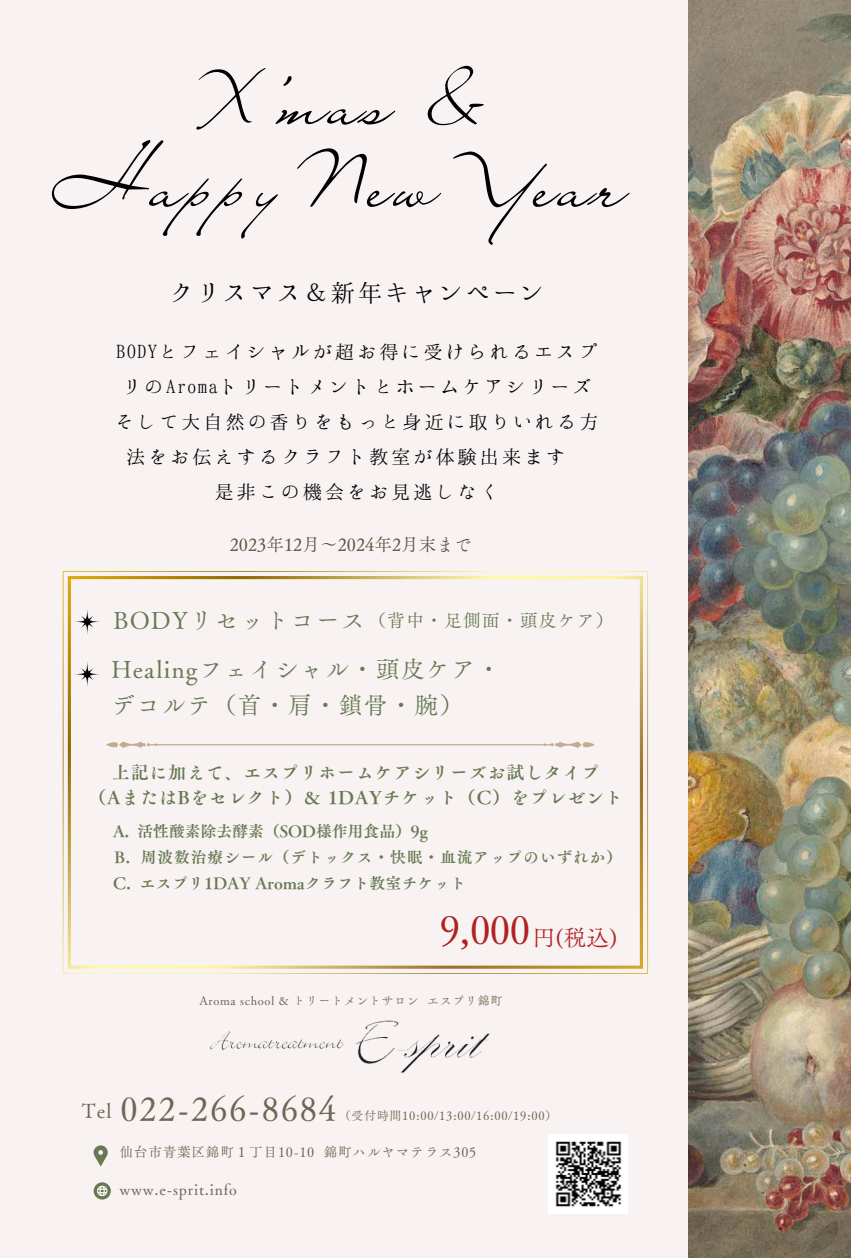
<style>
.page{position:relative;width:851px;height:1258px;background:#fff}
.page>*{position:absolute;margin:0;border:0;box-sizing:border-box;transform-origin:0 0}
.t1{font:70.2px/82.2px "Liana";letter-spacing:.1em;color:#000;text-align:center}
.t2{font:39.3px "Canva Tsuku A Old Min Pr 6 N R";color:#af2222}
.t3{font:33.3px "Canva Tsuku A Old Min Pr 6 N R";letter-spacing:.05em;color:#6e6654}
.t4{font:27px "Hannari Mincho";color:#000}
.t5{font:24px "Canva Tsuku A Old Min Pr 6 N R";letter-spacing:.05em;color:#677953}
.t6{font:22.8px "Canva Tsuku A Old Min Pr 6 N R";color:#af2222}
.t7{font:21px/35.1px "Hannari Mincho";letter-spacing:.05em;color:#000}
.t8{font:19.8px "Canva Tsuku A Old Min Pr 6 N R";color:#6e6654}
.t9{font:18px "Canva Tsuku A Old Min Pr 6 N B";letter-spacing:.05em;color:#677953}
.t10{font:18px "Canva Tsuku A Old Min Pr 6 N R";letter-spacing:.05em;color:#677953}
.t11{font:17.7px "Canva Tsuku A Old Min Pr 6 N R";color:#5f5143}
.t12{font:15.9px "Canva Tsuku A Old Min Pr 6 N B";letter-spacing:.015em;color:#677953}
.t13{font:15.9px "Canva Tsuku A Old Min Pr 6 N B";letter-spacing:.05em;color:#677953}
.t14{font:15.3px "Canva Tsuku A Old Min Pr 6 N R";letter-spacing:.05em;color:#6e6654}
.t15{font:13.8px "Canva Tsuku A Old Min Pr 6 N R";letter-spacing:.05em;color:#6e6654}
.t16{font:12px "Canva Tsuku A Old Min Pr 6 N R";letter-spacing:.05em;color:#6e6654}
</style>
<div class="page">
<div style="left:0;top:0;width:850px;height:1258px;background:#f8f3f2"></div>
<img style="left:688px;top:0;width:162px;height:1258px">
<svg style="left:63px;top:571px;width:585px;height:403px"></svg>
<svg style="left:74px;top:608px;width:27px;height:27px"></svg>
<svg style="left:106px;top:741px;width:488px;height:7px"></svg>
<svg style="left:74px;top:661px;width:27px;height:27px"></svg>
<svg style="left:94px;top:1182px;width:17px;height:17px"></svg>
<svg style="left:94px;top:1145px;width:13px;height:20px"></svg>
<img style="left:549px;top:1134px;width:78px;height:79px">
<img style="left:210px;top:1020px;width:280px;height:53px">
<p class="t1" style="left:51px;top:57px;width:577px">X'mas &amp;<br>HappyNewYear</p>
<p class="t4" style="left:169px;top:278px;width:380px">クリスマス＆新年キャンペーン</p>
<p class="t7" style="left:116px;top:333px;width:484px">BODYとフェイシャルが超お得に受けられるエスプリのAromaトリートメントとホームケアシリーズ</p>
<p class="t7" style="left:126px;top:403px;width:470px;text-indent:-11px">そして大自然の香りをもっと身近に取りいれる方法をお伝えするクラフト教室が体験出来ます</p>
<p class="t7" style="left:215px;top:473px;width:288px">是非この機会をお見逃しなく</p>
<p class="t11" style="left:230px;top:535px;width:243px">2023年12月〜2024年2月末まで</p>
<p class="t5" style="left:113px;top:608px;width:253px">BODYリセットコース</p>
<p class="t5" style="left:111px;top:656px;width:391px">Healingフェイシャル・頭皮ケア・</p>
<p class="t5" style="left:111px;top:692px;width:354px">デコルテ（首・肩・鎖骨・腕）</p>
<p class="t10" style="left:368px;top:611px;width:247px">（背中・足側面・頭皮ケア）</p>
<p class="t9" style="left:112px;top:763px;width:489px">上記に加えて、エスプリホームケアシリーズお試しタイプ</p>
<p class="t9" style="left:88px;top:788px;width:536px">（AまたはBをセレクト）＆ 1DAYチケット（C）をプレゼント</p>
<p class="t12" style="left:113px;top:823px;width:316px">A. 活性酸素除去酵素（SOD様作用食品）9g</p>
<p class="t13" style="left:114px;top:849px;width:509px">B. 周波数治療シール（デトックス・快眠・血流アップのいずれか）</p>
<p class="t12" style="left:113px;top:875px;width:354px">C. エスプリ1DAY Aromaクラフト教室チケット</p>
<p class="t2" style="left:440px;top:909px;width:92px">9,000</p>
<p class="t6" style="left:532px;top:925px;width:87px">円(税込)</p>
<p class="t16" style="left:199px;top:994px;width:304px">Aroma school &amp; トリートメントサロン エスプリ錦町</p>
<p class="t8" style="left:82px;top:1101px;width:32px">Tel</p>
<p class="t3" style="left:120px;top:1092px;width:217px">022-266-8684</p>
<p class="t16" style="left:339px;top:1109px;width:220px">（受付時間10:00/13:00/16:00/19:00）</p>
<p class="t15" style="left:119px;top:1145px;width:358px">仙台市青葉区錦町１丁目 10-10 錦町ハルヤマテラス305</p>
<p class="t14" style="left:119px;top:1182px;width:119px">www.e-sprit.info</p>
</div>
